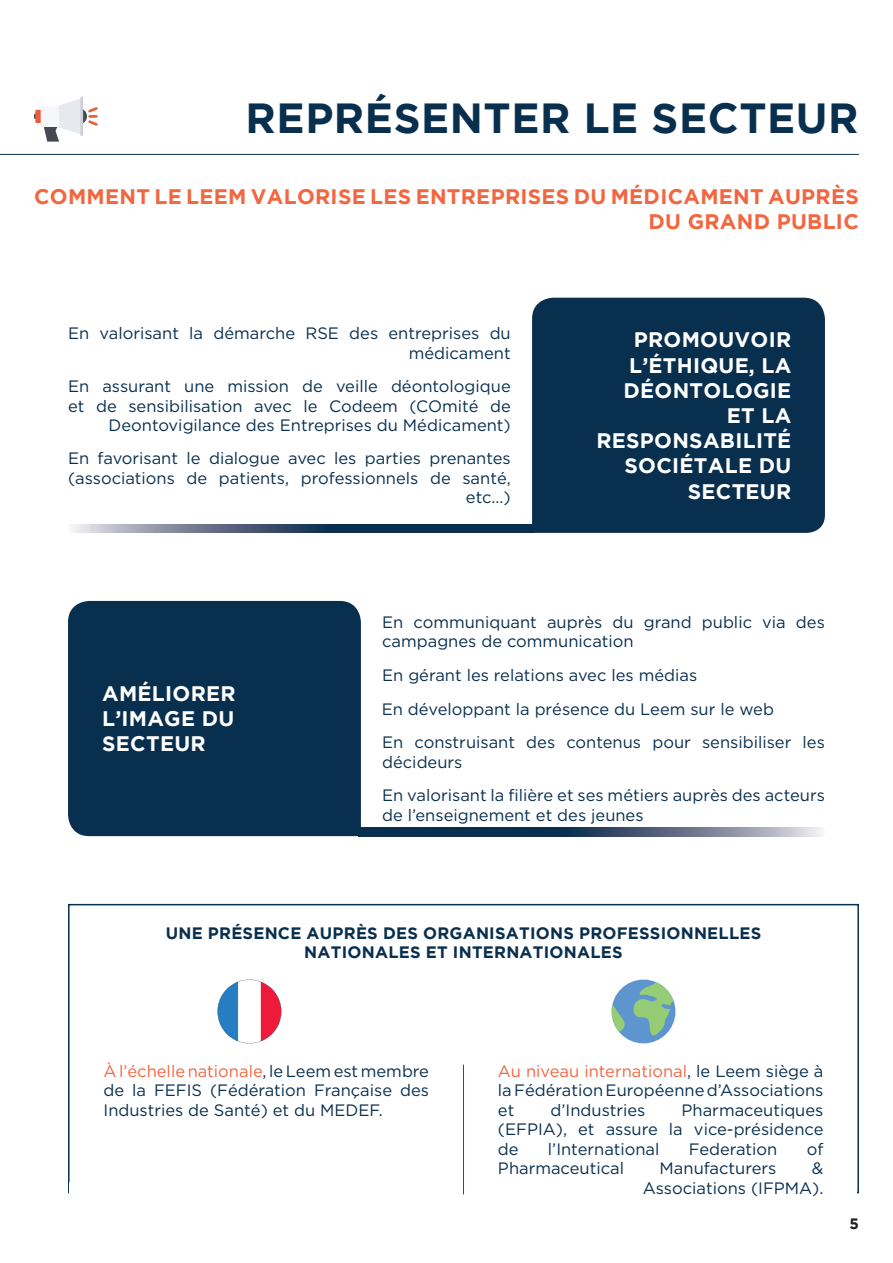
<style>
.page{position:relative;width:893px;height:1263px;background:#fff}
.page>*{position:absolute;margin:0;border:0;box-sizing:border-box;transform-origin:0 0}
.t1{font:700 42px "Gotham";letter-spacing:.015em;color:#092f4f}
.t2{font:700 21px/25.2px "Gotham";letter-spacing:.015em;color:#fff;text-align:justify}
.t3{font:700 21px/25.2px "Gotham";letter-spacing:.015em;color:#f26640;text-align:right}
.t4{font:16.5px/19.5px "Gotham";color:#092f4f;text-align:right}
.t5{font:700 16.5px "Gotham";letter-spacing:.015em;color:#092f4f}
.t6{font:700 15px "Gotham";color:#231f20}
.s1{color:#f26640}
</style>
<div class="page">
<hr style="left:0;top:154px;width:859px;height:1px;background:#092f4f">
<div style="left:68px;top:601px;width:293px;height:235px;background:#092f4f"></div>
<svg style="left:359px;top:828px;width:463px;height:8px;background:#445b75"></svg>
<div style="left:532px;top:298px;width:293px;height:235px;background:#092f4f"></div>
<svg style="left:72px;top:524px;width:462px;height:9px;background:#445b75"></svg>
<svg style="left:35px;top:110px;width:15px;height:13px"></svg>
<div style="left:41px;top:106px;width:18px;height:21px;background:#f5f7fa"></div>
<hr style="left:80px;top:97px;width:3px;height:39px;background:#ccd1d9">
<svg style="left:43px;top:98px;width:55px;height:44px"></svg>
<div style="left:612px;top:979px;width:63px;height:64px;background:#5e95cf;border-radius:50%"></div>
<svg style="left:633px;top:982px;width:41px;height:53px"></svg>
<svg style="left:612px;top:1005px;width:13px;height:27px"></svg>
<svg style="left:218px;top:979px;width:63px;height:64px"></svg>
<hr style="left:463px;top:1065px;width:1px;height:129px;background:#364965">
<p class="t1" style="left:246px;top:94px;width:614px">REPRÉSENTER LE SECTEUR</p>
<p class="t3" style="left:34px;top:184px;width:826px">COMMENT LE LEEM VALORISE LES ENTREPRISES DU MÉDICAMENT AUPRÈS<br>DU GRAND PUBLIC</p>
<p class="t4" style="left:68px;top:323px;width:444px">En valorisant la démarche RSE des entreprises du médicament</p>
<p class="t4" style="left:68px;top:376px;width:444px">En assurant une mission de veille déontologique et de sensibilisation avec le Codeem (COmité de<br>Deontovigilance des Entreprises du Médicament)</p>
<p class="t4" style="left:68px;top:449px;width:444px">En favorisant le dialogue avec les parties prenantes (associations de patients, professionnels de santé, etc...)</p>
<p class="t2" style="left:596px;top:327px;width:196px;text-align:right">PROMOUVOIR<br>L’ÉTHIQUE, LA<br>DÉONTOLOGIE<br>ET LA<br>RESPONSABILITÉ<br>SOCIÉTALE DU<br>SECTEUR</p>
<p class="t2" style="left:102px;top:680px;width:135px">AMÉLIORER L’IMAGE DU SECTEUR</p>
<p class="t4" style="left:382px;top:612px;width:444px;text-align:left">En communiquant auprès du grand public via des campagnes de communication</p>
<p class="t4" style="left:382px;top:665px;width:317px">En gérant les relations avec les médias</p>
<p class="t4" style="left:382px;top:699px;width:394px">En développant la présence du Leem sur le web</p>
<p class="t4" style="left:382px;top:732px;width:444px;text-align:left">En construisant des contenus pour sensibiliser les décideurs</p>
<p class="t4" style="left:382px;top:785px;width:444px;text-align:left">En valorisant la filière et ses métiers auprès des acteurs de l’enseignement et des jeunes</p>
<p class="t5" style="left:166px;top:923px;width:597px">UNE PRÉSENCE AUPRÈS DES ORGANISATIONS PROFESSIONNELLES</p>
<p class="t5" style="left:304px;top:943px;width:320px">NATIONALES ET INTERNATIONALES</p>
<p class="t4" style="left:104px;top:1061px;width:327px;text-align:justify"><span class="s1">À l’échelle nationale</span>, le Leem est membre de la FEFIS (Fédération Française des Industries de Santé) et du MEDEF.</p>
<p class="t4" style="left:498px;top:1061px;width:327px;text-align:justify"><span class="s1">Au niveau international</span>, le Leem siège à la Fédération Européenne d’Associations et</p>
<p class="t4" style="left:498px;top:1100px;width:327px;text-align:justify;text-indent:184px">Pharmaceutiques (EFPIA), et assure la vice-présidence de</p>
<p class="t4" style="left:551px;top:1100px;width:96px">d’Industries</p>
<p class="t4" style="left:548px;top:1139px;width:113px">l’International</p>
<p class="t4" style="left:689px;top:1139px;width:90px">Federation</p>
<p class="t4" style="left:807px;top:1139px;width:18px">of</p>
<p class="t4" style="left:498px;top:1158px;width:128px">Pharmaceutical</p>
<p class="t4" style="left:660px;top:1158px;width:118px">Manufacturers</p>
<p class="t4" style="left:643px;top:1158px;width:182px">&amp;<br>Associations (IFPMA).</p>
<p class="t6" style="left:849px;top:1215px;width:11px">5</p>
</div>
